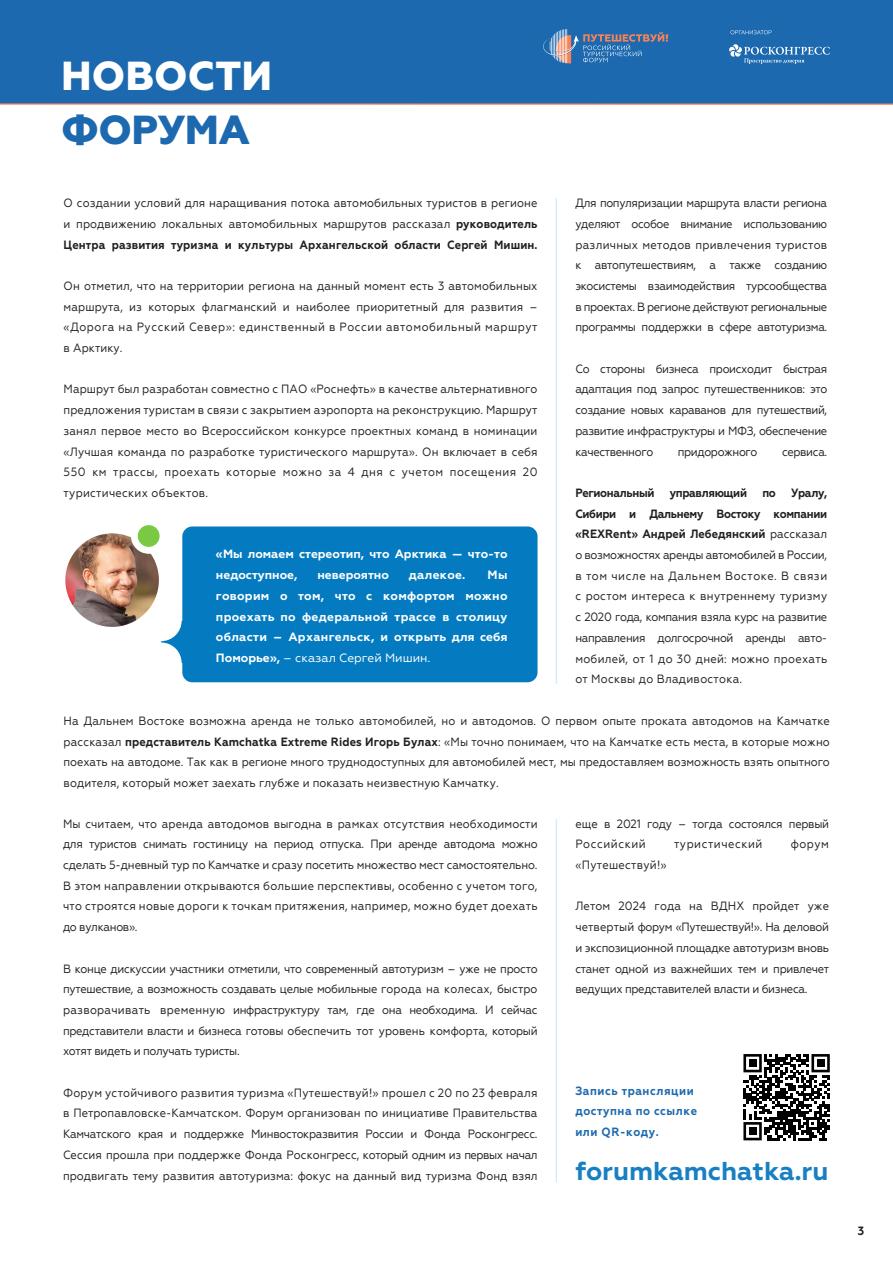
<style>
.page{position:relative;width:893px;height:1263px;background:#fff}
.page>*{position:absolute;margin:0;border:0;box-sizing:border-box;transform-origin:0 0}
.t1{font:800 40.5px "Geometria";color:#fff}
.t2{font:800 40.5px "Geometria";letter-spacing:-.015em;color:#1d69af}
.t3{font:700 25.95px "Geometria";color:#1880c2}
.t4{font:12px/20.7px "Geometria";letter-spacing:.01em;color:#231f20;text-align:justify;scale:.93 1}
.t5{font:700 12px/20.7px "Geometria";color:#fff}
.t6{font:12px/20.7px "Geometria";letter-spacing:-.025em;color:#231f20;scale:.93 1}
.t7{font:700 12px/20.7px "Geometria";letter-spacing:.05em;color:#1d69af;scale:.93 1}
.t8{font:700 12px "Geometria";letter-spacing:-.03em;color:#231f20;scale:.93 1}
.t9{font:12px "Geometria";letter-spacing:-.03em;color:#231f20;scale:.93 1}
.t10{font:12px "Geometria";letter-spacing:.05em;color:#231f20;scale:.93 1}
.t11{font:700 12px "Geometria";letter-spacing:.025em;color:#fff}
.s1{font-weight:700}
.s2{font-weight:400}
</style>
<div class="page">
<svg style="left:161px;top:621px;width:42px;height:42px"></svg>
<div style="left:0;top:0;width:893px;height:104px;background:#1d69af"></div>
<div style="left:182px;top:526px;width:356px;height:156px;background:#047bc1;border-radius:10px"></div>
<svg style="left:743px;top:1054px;width:87px;height:86px"></svg>
<div style="left:749px;top:1059px;width:7px;height:8px;background:#000"></div>
<div style="left:817px;top:1059px;width:7px;height:8px;background:#000"></div>
<div style="left:749px;top:1127px;width:7px;height:8px;background:#000"></div>
<svg style="left:730px;top:30px;width:41px;height:4px"></svg>
<svg style="left:729px;top:44px;width:101px;height:20px"></svg>
<svg style="left:543px;top:29px;width:125px;height:34px"></svg>
<img style="left:65px;top:533px;width:94px;height:94px;border-radius:47px">
<svg style="left:131px;top:525px;width:29px;height:29px"></svg>
<hr style="left:0;top:103px;width:893px;height:2px;background:#f58357">
<hr style="left:556px;top:819px;width:1px;height:363px;background:#c8e9ff">
<hr style="left:556px;top:198px;width:1px;height:486px;background:#c8e9ff">
<h1 class="t1" style="left:61px;top:52px;width:213px">НОВОСТИ</h1>
<h1 class="t2" style="left:61px;top:106px;width:190px">ФОРУМА</h1>
<p class="t4" style="left:64px;top:193px;width:511px">О создании условий для наращивания потока автомобильных туристов в регионе и продвижению локальных автомобильных маршрутов рассказал <span class="s1">руководитель Центра развития туризма и культуры Архангельской области Сергей Мишин.</span></p>
<p class="t4" style="left:64px;top:275px;width:511px">Он отметил, что на территории региона на данный момент есть 3 автомобильных маршрута, из которых флагманский и наиболее приоритетный для развития – «Дорога на Русский Север»: единственный в России автомобильный маршрут в Арктику.</p>
<p class="t4" style="left:64px;top:379px;width:511px">Маршрут был разработан совместно с ПАО «Роснефть» в качестве альтернативного предложения туристам в связи с закрытием аэропорта на реконструкцию. Маршрут занял первое место во Всероссийском конкурсе проектных команд в номинации «Лучшая команда по разработке туристического маршрута». Он включает в себя 550 км трассы, проехать которые можно за 4 дня с учетом посещения 20 туристических объектов.</p>
<p class="t4" style="left:575px;top:193px;width:272px">Для популяризации маршрута власти региона уделяют особое внимание использованию различных методов привлечения туристов к автопутешествиям, а также созданию экосистемы взаимодействия турсообщества в проектах. В регионе действуют региональные программы поддержки в сфере автотуризма.</p>
<p class="t4" style="left:575px;top:358px;width:272px">Со стороны бизнеса происходит быстрая адаптация под запрос путешественников: это создание новых караванов для путешествий, развитие инфраструктуры и МФЗ, обеспечение качественного</p>
<p class="t9" style="left:678px;top:444px;width:87px">придорожного</p>
<p class="t9" style="left:782px;top:444px;width:50px">сервиса.</p>
<p class="t8" style="left:575px;top:486px;width:87px">Региональный</p>
<p class="t8" style="left:670px;top:486px;width:85px">управляющий</p>
<p class="t8" style="left:762px;top:486px;width:16px">по</p>
<p class="t4" style="left:575px;top:482px;width:272px;text-indent:216px"><span class="s1">Уралу, Сибири и Дальнему Востоку компании «REXRent» Андрей Лебедянский</span> рассказал о возможностях аренды автомобилей в России, в том числе на Дальнем Востоке. В связи с ростом интереса к внутреннему туризму с 2020 года, компания взяла курс на развитие направления долгосрочной аренды авто&shy;мобилей, от 1 до 30 дней: можно проехать от Москвы до Владивостока.</p>
<p class="t4" style="left:64px;top:710px;width:825px">На Дальнем Востоке возможна аренда не только автомобилей, но и автодомов. О первом опыте проката автодомов на Камчатке рассказал <span class="s1">представитель Kamchatka Extreme Rides Игорь Булах</span>: «Мы точно понимаем, что на Камчатке есть места, в которые можно поехать на автодоме. Так как в регионе много труднодоступных для автомобилей мест, мы предоставляем возможность взять опытного водителя, который может заехать глубже и показать неизвестную Камчатку.</p>
<p class="t4" style="left:63px;top:813px;width:512px">Мы считаем, что аренда автодомов выгодна в рамках отсутствия необходимости для туристов снимать гостиницу на период отпуска. При аренде автодома можно сделать 5-дневный тур по Камчатке и сразу посетить множество мест самостоятельно.<br>В этом направлении открываются большие перспективы, особенно с учетом того, что строятся новые дороги к точкам притяжения, например, можно будет доехать до вулканов».</p>
<p class="t4" style="left:63px;top:958px;width:512px">В конце дискуссии участники отметили, что современный автотуризм – уже не просто путешествие, а возможность создавать целые мобильные города на колесах, быстро разворачивать временную инфраструктуру там, где она необходима. И сейчас представители власти и бизнеса готовы обеспечить тот уровень комфорта, который хотят видеть и получать туристы.</p>
<p class="t4" style="left:63px;top:1082px;width:512px">Форум устойчивого развития туризма «Путешествуй!» прошел с 20 по 23 февраля в Петропавловске-Камчатском. Форум организован по инициативе Правительства Камчатского края и поддержке Минвостокразвития России и Фонда Росконгресс.<br>Сессия прошла при поддержке Фонда Росконгресс, который одним из первых начал продвигать тему развития автотуризма: фокус на данный вид туризма Фонд взял</p>
<p class="t5" style="left:216px;top:544px;width:293px">«Мы ломаем стереотип, что Арктика — что-то недоступное,</p>
<p class="t5" style="left:216px;top:565px;width:293px;text-align:justify;text-indent:272px">Мы говорим о том, что с комфортом можно проехать по федеральной трассе в столицу области – Архангельск, и открыть для себя Поморье», <span class="s2">– сказал Сергей Мишин.</span></p>
<p class="t5" style="left:317px;top:565px;width:73px">невероятно</p>
<p class="t11" style="left:409px;top:568px;width:58px">далекое.</p>
<p class="t6" style="left:575px;top:813px;width:274px">еще в 2021 году – тогда состоялся первый<br>Российский</p>
<p class="t10" style="left:674px;top:837px;width:97px">туристический</p>
<p class="t4" style="left:791px;top:834px;width:43px">форум</p>
<p class="t4" style="left:575px;top:854px;width:100px">«Путешествуй!»</p>
<p class="t4" style="left:575px;top:896px;width:274px">Летом 2024 года на ВДНХ пройдет уже четвертый форум «Путешествуй!». На деловой и экспозиционной площадке автотуризм вновь станет одной из важнейших тем и привлечет ведущих представителей власти и бизнеса.</p>
<p class="t7" style="left:575px;top:1080px;width:132px">Запись трансляции доступна по ссылке или QR-коду.</p>
<h2 class="t3" style="left:575px;top:1155px;width:255px">forumkamchatka.ru</h2>
<p class="t8" style="left:858px;top:1224px;width:8px">3</p>
</div>
